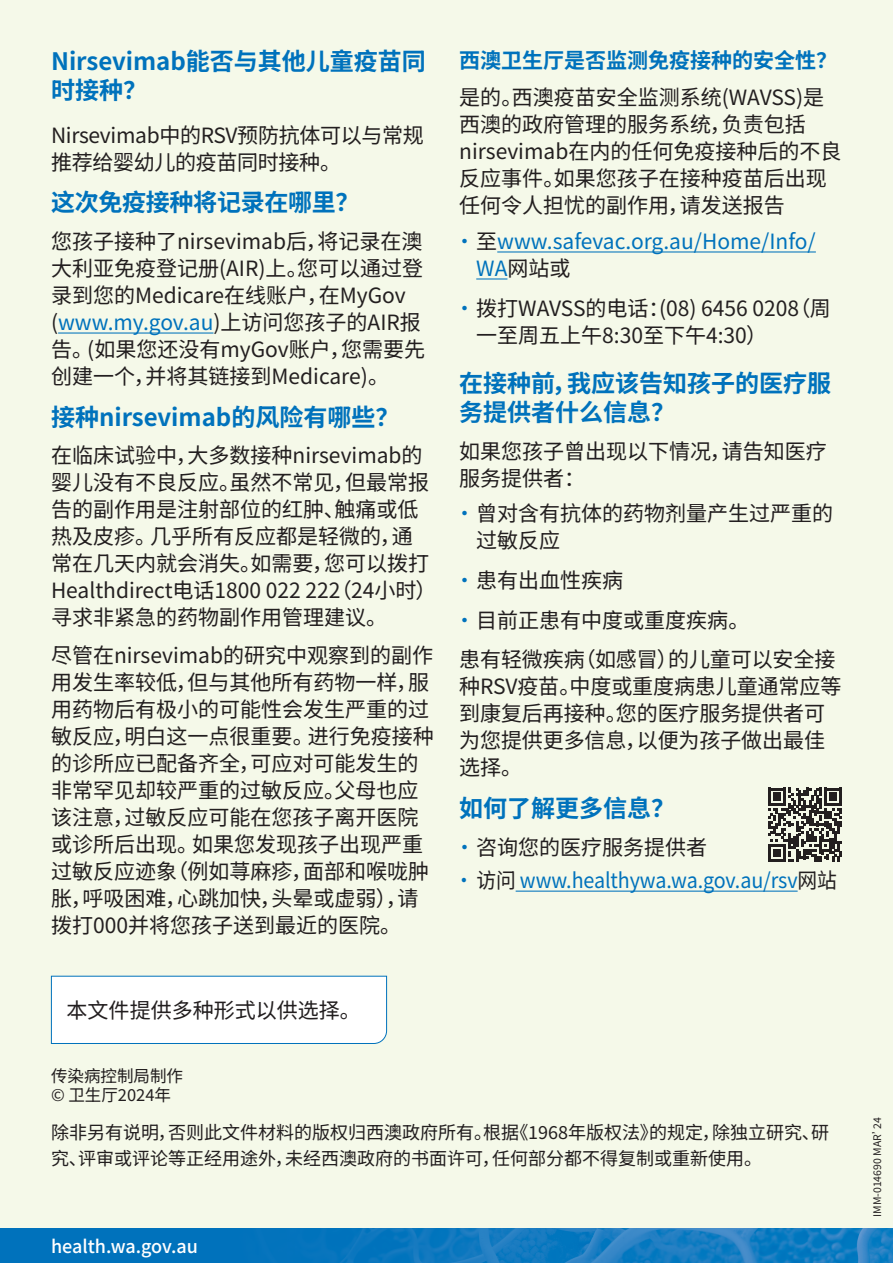
<style>
.page{position:relative;width:893px;height:1263px;background:#f5f9e9}
.page>*{position:absolute;margin:0;border:0;box-sizing:border-box;transform-origin:0 0}
.Sub_head_H2{font:700 24px/28.5px "Noto Sans SC";color:#0072bc}
.Body_copy{font:21px/27px "Noto Sans SC";color:#231f20}
.Bullets_Last{font:21px/27px "Noto Sans SC";color:#231f20}
.Sub_head_H2-2{font:21px/27px "Noto Sans SC";letter-spacing:-.015em;color:#231f20}
.Bullets_Last-2{font:21px/27px "Noto Sans SC";letter-spacing:-.005em;color:#0072bc}
.Bullets_Last-3{font:21px "Noto Sans SC";letter-spacing:-.005em;color:#0072bc;scale:.94 1}
.Sub_head_H2-3{font:700 21px "Noto Sans SC";color:#0072bc}
.Bullets{font:21px "Noto Sans SC";color:#231f20}
.t1{font:18px/25.5px "Noto Sans SC";color:#231f20}
.t2{font:500 18px "Noto Sans SC";color:#fff}
.t3{font:16.5px "Noto Sans SC";color:#231f20}
.t4{font:10.5px "Noto Sans SC";color:#231f20}
.s1{color:#0072bc}
.s2{color:#231f20}
</style>
<div class="page">
<hr style="left:58px;top:332px;width:155px;height:2px;background:#0072bc">
<hr style="left:497px;top:251px;width:319px;height:1px;background:#0072bc">
<hr style="left:476px;top:278px;width:31px;height:1px;background:#0072bc">
<hr style="left:516px;top:890px;width:282px;height:2px;background:#0072bc">
<div style="left:0;top:1229px;width:893px;height:34px;background:#0072bc"></div>
<svg style="left:768px;top:788px;width:74px;height:74px"></svg>
<img style="left:332px;top:1229px;width:561px;height:34px">
<div style="left:51px;top:975px;width:336px;height:69px;background:#fff"></div>
<h2 class="Sub_head_H2" style="left:51px;top:48px;width:376px">Nirsevimab能否与其他儿童疫苗同时接种？</h2>
<h2 class="Sub_head_H2-2" style="left:51px;top:122px;width:374px">Nirsevimab中的RSV预防抗体可以与常规推荐给婴幼儿的疫苗同时接种。</h2>
<h2 class="Sub_head_H2" style="left:51px;top:189px;width:310px">这次免疫接种将记录在哪里？</h2>
<p class="Body_copy" style="left:51px;top:228px;width:376px">您孩子接种了nirsevimab后，将记录在澳大利亚免疫登记册(AIR)上。您可以通过登录到您的Medicare在线账户，在MyGov (<span class="s1">www.my.gov.au</span>)上访问您孩子的AIR报告。(如果您还没有myGov账户，您需要先创建一个，并将其链接到Medicare)。</p>
<h2 class="Sub_head_H2" style="left:51px;top:403px;width:350px">接种nirsevimab的风险有哪些？</h2>
<p class="Body_copy" style="left:51px;top:442px;width:387px">在临床试验中，大多数接种nirsevimab的婴儿没有不良反应。虽然不常见，但最常报告的副作用是注射部位的红肿、触痛或低热及皮疹。几乎所有反应都是轻微的，通常在几天内就会消失。如需要，您可以拨打<br>Healthdirect电话1800 022 222（24小时）寻求非紧急的药物副作用管理建议。</p>
<p class="Body_copy" style="left:51px;top:642px;width:384px">尽管在nirsevimab的研究中观察到的副作用发生率较低，但与其他所有药物一样，服用药物后有极小的可能性会发生严重的过敏反应，明白这一点很重要。进行免疫接种的诊所应已配备齐全，可应对可能发生的非常罕见却较严重的过敏反应。父母也应该注意，过敏反应可能在您孩子离开医院或诊所后出现。如果您发现孩子出现严重过敏反应迹象（例如荨麻疹，面部和喉咙肿胀，呼吸困难，心跳加快，头晕或虚弱），请拨打000并将您孩子送到最近的医院。</p>
<p class="Body_copy" style="left:67px;top:997px;width:296px">本文件提供多种形式以供选择。</p>
<h2 class="Sub_head_H2-3" style="left:459px;top:48px;width:380px">西澳卫生厅是否监测免疫接种的安全性？</h2>
<p class="Body_copy" style="left:459px;top:85px;width:384px">是的。西澳疫苗安全监测系统(WAVSS)是西澳的政府管理的服务系统，负责包括nirsevimab在内的任何免疫接种后的不良反应事件。如果您孩子在接种疫苗后出现任何令人担忧的副作用，请发送报告</p>
<p class="Bullets_Last-2" style="left:476px;top:228px;width:341px;text-indent:-22px">•<span class="s2">至</span>www.safevac.org.au/Home/Info/<br>WA<span class="s2">网站或</span></p>
<p class="Bullets_Last" style="left:476px;top:295px;width:356px;text-indent:-22px"><span class="s1">•</span>拨打WAVSS的电话：(08) 6456 0208（周一至周五上午8:30至下午4:30）</p>
<h2 class="Sub_head_H2" style="left:459px;top:370px;width:374px">在接种前，我应该告知孩子的医疗服务提供者什么信息？</h2>
<p class="Body_copy" style="left:459px;top:438px;width:369px">如果您孩子曾出现以下情况，请告知医疗服务提供者：</p>
<p class="Bullets_Last" style="left:476px;top:500px;width:358px;text-indent:-22px"><span class="s1">•</span>曾对含有抗体的药物剂量产生过严重的过敏反应</p>
<p class="Bullets_Last" style="left:454px;top:567px;width:171px"><span class="s1">•</span>患有出血性疾病</p>
<p class="Bullets_Last" style="left:454px;top:607px;width:297px"><span class="s1">•</span>目前正患有中度或重度疾病。</p>
<p class="Body_copy" style="left:459px;top:647px;width:384px">患有轻微疾病（如感冒）的儿童可以安全接种RSV疫苗。中度或重度病患儿童通常应等到康复后再接种。您的医疗服务提供者可为您提供更多信息，以便为孩子做出最佳选择。</p>
<h2 class="Sub_head_H2" style="left:459px;top:794px;width:217px">如何了解更多信息？</h2>
<p class="Bullets" style="left:454px;top:835px;width:255px"><span class="s1">•</span>咨询您的医疗服务提供者</p>
<p class="Bullets_Last-3" style="left:454px;top:868px;width:409px">•<span class="s2">访问</span> www.healthywa.wa.gov.au/rsv<span class="s2">网站</span></p>
<p class="t3" style="left:51px;top:1066px;width:133px">传染病控制局制作</p>
<p class="t3" style="left:51px;top:1086px;width:122px">© 卫生厅2024年</p>
<p class="t1" style="left:51px;top:1120px;width:779px">除非另有说明，否则此文件材料的版权归西澳政府所有。根据《1968年版权法》的规定，除独立研究、研究、评审或评论等正经用途外，未经西澳政府的书面许可，任何部分都不得复制或重新使用。</p>
<p class="t2" style="left:51px;top:1236px;width:148px">health.wa.gov.au</p>
<p class="t4" style="left:871px;top:1217px;width:101px;rotate:-90deg">IMM-014690 MAR’24</p>
</div>
